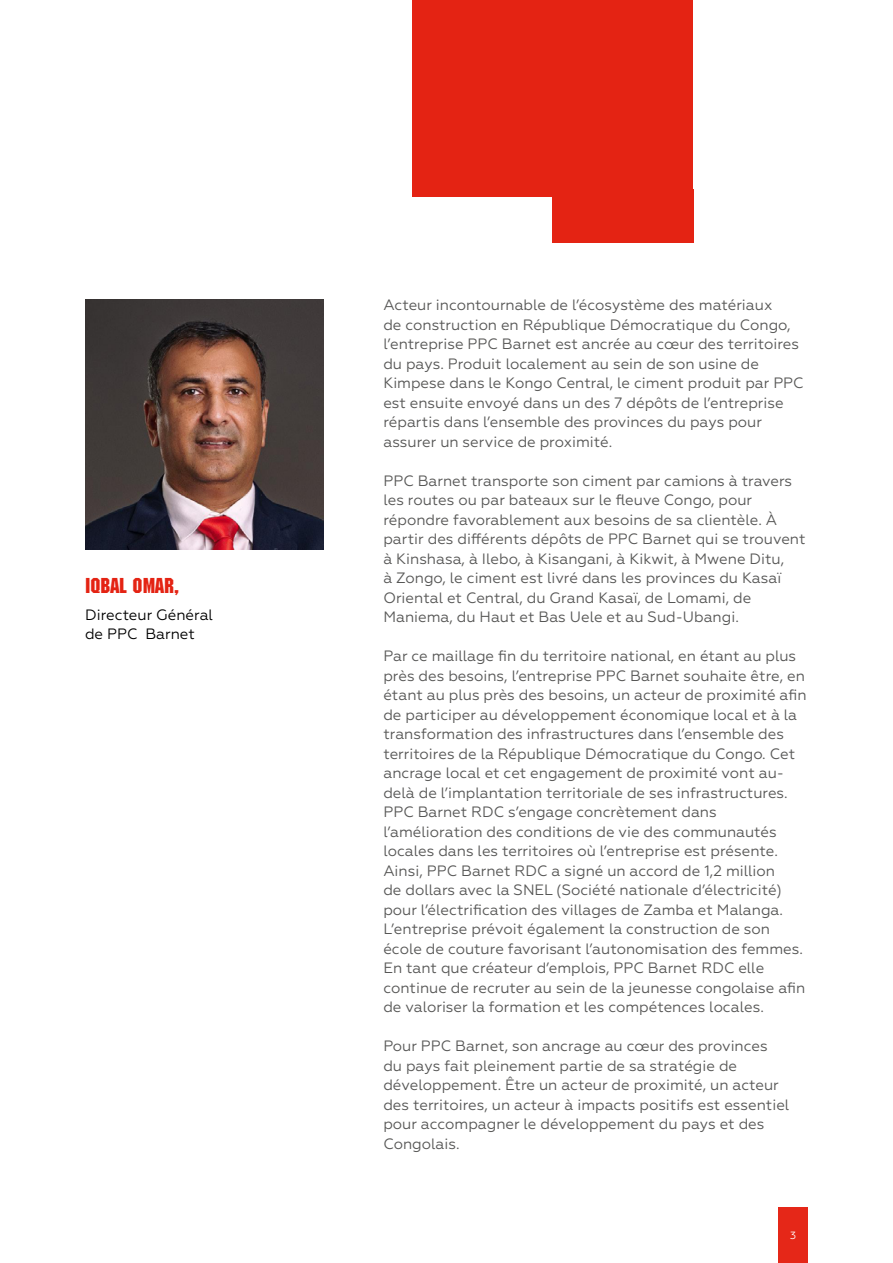
<style>
.page{position:relative;width:893px;height:1263px;background:#fff}
.page>*{position:absolute;margin:0;border:0;box-sizing:border-box;transform-origin:0 0}
.t1{font:21px "Machine Std";color:#e42313}
.t2{font:15px/19.5px "Geometria";color:#575756}
.t3{font:15px/19.5px "Geometria";color:#000}
.t4{font:10.5px "Geometria";color:#fff}
</style>
<div class="page">
<div style="left:778px;top:1207px;width:30px;height:56px;background:#e52718"></div>
<div style="left:552px;top:189px;width:141px;height:53px;background:#e42313"></div>
<div style="left:412px;top:0;width:281px;height:197px;background:#e42313"></div>
<img style="left:85px;top:299px;width:238px;height:251px">
<h1 class="t1" style="left:85px;top:574px;width:96px">IQBAL OMAR,</h1>
<p class="t3" style="left:85px;top:605px;width:129px">Directeur Général de PPC Barnet</p>
<p class="t2" style="left:383px;top:295px;width:422px">Acteur incontournable de l’écosystème des matériaux<br>de construction en République Démocratique du Congo, l’entreprise PPC Barnet est ancrée au cœur des territoires du pays. Produit localement au sein de son usine de Kimpese dans le Kongo Central, le ciment produit par PPC est ensuite envoyé dans un des 7 dépôts de l’entreprise répartis dans l’ensemble des provinces du pays pour assurer un service de proximité.</p>
<p class="t2" style="left:383px;top:471px;width:424px">PPC Barnet transporte son ciment par camions à travers les routes ou par bateaux sur le fleuve Congo, pour répondre favorablement aux besoins de sa clientèle. À partir des différents dépôts de PPC Barnet qui se trouvent à Kinshasa, à Ilebo, à Kisangani, à Kikwit, à Mwene Ditu,<br>à Zongo, le ciment est livré dans les provinces du Kasaï Oriental et Central, du Grand Kasaï, de Lomami, de Maniema, du Haut et Bas Uele et au Sud-Ubangi.</p>
<p class="t2" style="left:383px;top:646px;width:425px">Par ce maillage fin du territoire national, en étant au plus près des besoins, l’entreprise PPC Barnet souhaite être, en étant au plus près des besoins, un acteur de proximité afin de participer au développement économique local et à la transformation des infrastructures dans l’ensemble des territoires de la République Démocratique du Congo. Cet ancrage local et cet engagement de proximité vont au&shy;delà de l’implantation territoriale de ses infrastructures.<br>PPC Barnet RDC s’engage concrètement dans l’amélioration des conditions de vie des communautés locales dans les territoires où l’entreprise est présente.<br>Ainsi, PPC Barnet RDC a signé un accord de 1,2 million<br>de dollars avec la SNEL (Société nationale d’électricité) pour l’électrification des villages de Zamba et Malanga.<br>L’entreprise prévoit également la construction de son école de couture favorisant l’autonomisation des femmes.<br>En tant que créateur d’emplois, PPC Barnet RDC elle continue de recruter au sein de la jeunesse congolaise afin de valoriser la formation et les compétences locales.</p>
<p class="t2" style="left:383px;top:1036px;width:407px">Pour PPC Barnet, son ancrage au cœur des provinces du pays fait pleinement partie de sa stratégie de développement. Être un acteur de proximité, un acteur des territoires, un acteur à impacts positifs est essentiel pour accompagner le développement du pays et des Congolais.</p>
<p class="t4" style="left:790px;top:1229px;width:7px">3</p>
</div>
